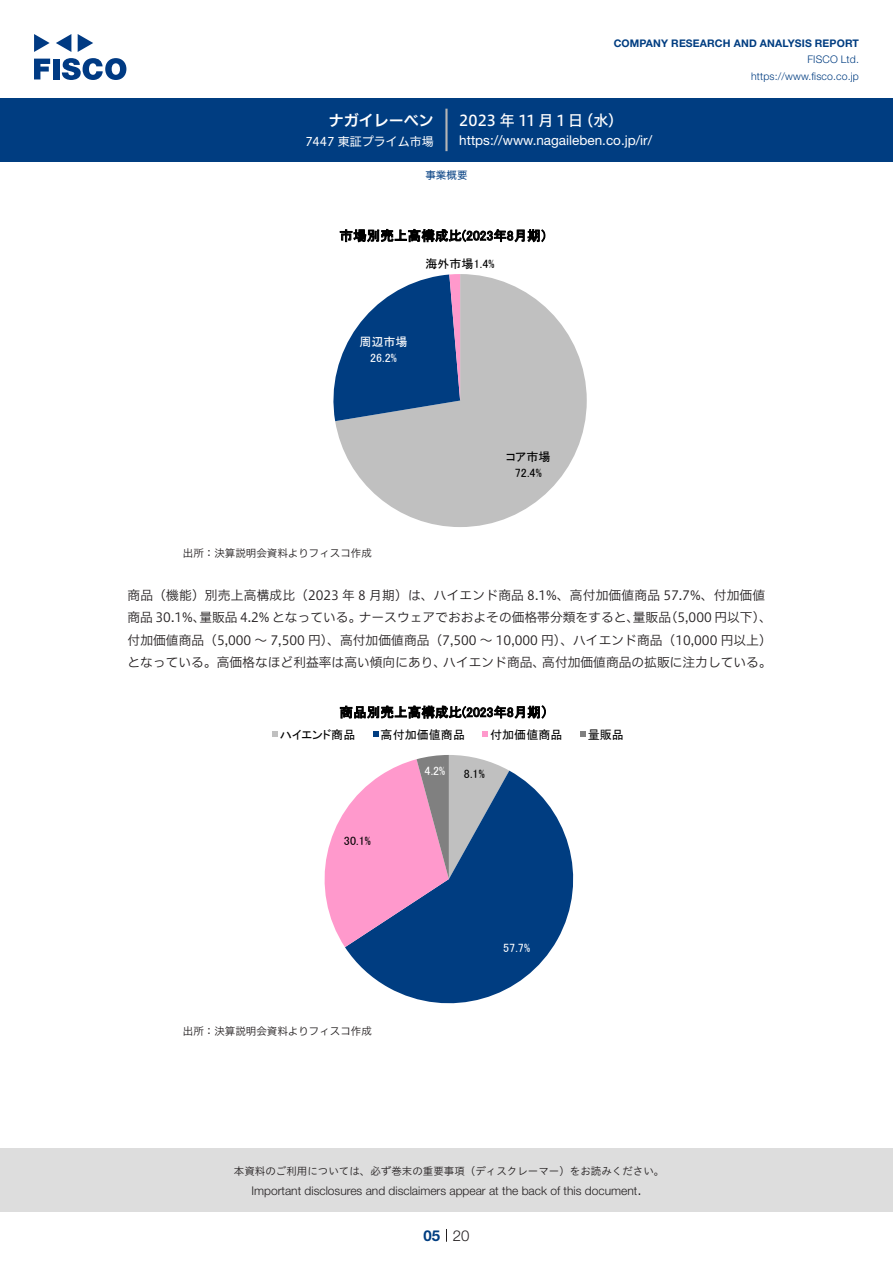
<style>
.page{position:relative;width:893px;height:1263px;background:#fff}
.page>*{position:absolute;margin:0;border:0;box-sizing:border-box;transform-origin:0 0}
.t1{font:15px "Hiragino UD Sans F Std N W5";letter-spacing:.175em;color:#fff}
.t2{font:15px "Hiragino UD Sans F Std N W6";color:#fff}
.t3{font:300 15px "Helvetica Neue LT Std";color:#231f20}
.t4{font:700 15px "Helvetica Neue LT Std";color:#003d81}
.t5{font:13.5px "MS P Gothic";letter-spacing:.005em;color:#000}
.t6{font:13.5px "Helvetica Neue LT Std";color:#fff}
.t7{font:12.75px/22.5px "Hiragino UD Sans F Std N W3";color:#231f20}
.t8{font:300 12px "Helvetica Neue LT Std";color:#231f20}
.t9{font:12px/15.6px "MS P Gothic";color:#000;text-align:center}
.t10{font:12px/15.6px "MS P Gothic";color:#fff;text-align:center}
.t11{font:12px "Hiragino UD Sans F Std N W4";color:#fff}
.t12{font:10.5px "Hiragino UD Sans Std W3";color:#231f20}
.t13{font:10.5px "Hiragino UD Sans F Std N W3";color:#231f20}
.t14{font:700 10.5px "Helvetica Neue LT Std";letter-spacing:.015em;color:#003d81}
.t15{font:300 10.5px/16.5px "Helvetica Neue LT Std";letter-spacing:.015em;color:#003d81;text-align:right}
.t16{font:10.5px "Hiragino UD Sans F Std N W4";color:#003d81}
.s1{font-size:14.4px}
</style>
<div class="page">
<div style="left:0;top:1148px;width:893px;height:64px;background:#ddd"></div>
<svg style="left:34px;top:59px;width:16px;height:20px"></svg>
<div style="left:53px;top:59px;width:6px;height:20px;background:#003a83"></div>
<svg style="left:62px;top:58px;width:64px;height:22px"></svg>
<svg style="left:34px;top:34px;width:16px;height:18px"></svg>
<svg style="left:78px;top:34px;width:15px;height:18px"></svg>
<svg style="left:56px;top:34px;width:15px;height:18px"></svg>
<div style="left:0;top:98px;width:893px;height:64px;background:#003d81"></div>
<hr style="left:445px;top:109px;width:3px;height:42px;background:#b5b5b6">
<svg style="left:446px;top:1229px;width:1px;height:13px"></svg>
<svg style="left:335px;top:274px;width:252px;height:253px;fill:#c0c0c0"></svg>
<svg style="left:333px;top:274px;width:127px;height:147px"></svg>
<svg style="left:345px;top:771px;width:229px;height:233px;fill:#003d81"></svg>
<svg style="left:324px;top:755px;width:185px;height:192px;background:#a38cb5"></svg>
<svg style="left:272px;top:732px;width:5px;height:5px"></svg>
<svg style="left:373px;top:732px;width:5px;height:5px"></svg>
<svg style="left:483px;top:732px;width:5px;height:5px"></svg>
<svg style="left:580px;top:732px;width:6px;height:5px"></svg>
<p class="t2" style="left:329px;top:109px;width:107px">ナガイレーベン</p>
<p class="t11" style="left:305px;top:132px;width:130px">7447 東証プライム市場</p>
<p class="t14" style="left:614px;top:37px;width:247px">COMPANY RESEARCH AND ANALYSIS REPORT</p>
<p class="t15" style="left:751px;top:51px;width:109px">FISCO Ltd. https://www.fisco.co j p.</p>
<p class="t1" style="left:459px;top:109px;width:126px">2023年11月1日</p>
<p class="t1" style="left:578px;top:109px;width:46px">（水(</p>
<p class="t6" style="left:459px;top:132px;width:194px">https://www.nagaileben. c o j p. /i r/</p>
<p class="t16" style="left:425px;top:167px;width:43px">事業概要</p>
<p class="t5" style="left:339px;top:229px;width:209px">市場別売上高構成比(2023年8月期(</p>
<p class="t9" style="left:425px;top:255px;width:71px">海外市場1.4%</p>
<p class="t10" style="left:359px;top:334px;width:50px">周辺市場<br>26.2%</p>
<p class="t9" style="left:506px;top:449px;width:46px">コア市場<br>72.4%</p>
<p class="t13" style="left:183px;top:545px;width:190px">出所：決算説明会資料よりフィスコ作成</p>
<p class="t7" style="left:665px;top:583px;width:109px;text-indent:-537px">商品（機能）別売上高構成比（2023 年 8 月期）は、ハイエンド商品 8.1%、高付加価値商品 57.7%、付加価値（5,000 円以下、(</p>
<p class="t7" style="left:128px;top:605px;width:80px">商品 30.1%、</p>
<p class="t7" style="left:128px;top:628px;width:646px">付加価値商品（5,000 ～ 7,500 円）、高付加価値商品（7,500 ～ 10,000 円）、ハイエンド商品（10,000 円以上(</p>
<p class="t7" style="left:542px;top:650px;width:231px">高付加価値商品の拡販に注力している。</p>
<p class="t7" style="left:359px;top:605px;width:282px">ナースウェアでおおよその価格帯分類をすると、</p>
<p class="t7" style="left:199px;top:605px;width:164px">量販品 4.2% となっている。</p>
<p class="t7" style="left:633px;top:605px;width:40px">量販品</p>
<p class="t7" style="left:128px;top:650px;width:320px">となっている。高価格なほど利益率は高い傾向にあり、</p>
<p class="t7" style="left:443px;top:650px;width:103px">ハイエンド商品、</p>
<p class="t5" style="left:340px;top:705px;width:210px">商品別売上高構成比(2023年8月期<span class="s1">(</span></p>
<p class="t9" style="left:280px;top:726px;width:77px">ハイエンド商品</p>
<p class="t9" style="left:381px;top:726px;width:86px">高付加価値商品</p>
<p class="t9" style="left:490px;top:726px;width:74px">付加価値商品</p>
<p class="t10" style="left:425px;top:763px;width:22px">4.2%</p>
<p class="t9" style="left:464px;top:766px;width:22px">8.1%</p>
<p class="t9" style="left:344px;top:833px;width:28px">30.1%</p>
<p class="t9" style="left:588px;top:726px;width:38px">量販品</p>
<p class="t13" style="left:183px;top:1023px;width:190px">出所：決算説明会資料よりフィスコ作成</p>
<p class="t10" style="left:503px;top:940px;width:28px">57.7%</p>
<p class="t12" style="left:234px;top:1163px;width:432px">本資料のご利用については、必ず巻末の重要事項（ディスクレーマー）をお読みください。</p>
<p class="t3" style="left:637px;top:1180px;width:6px">.</p>
<p class="t8" style="left:251px;top:1183px;width:387px">Important disclosures and disclaimers appear at the back of this document</p>
<p class="t4" style="left:423px;top:1226px;width:18px">05</p>
<p class="t3" style="left:453px;top:1226px;width:18px">20</p>
</div>
